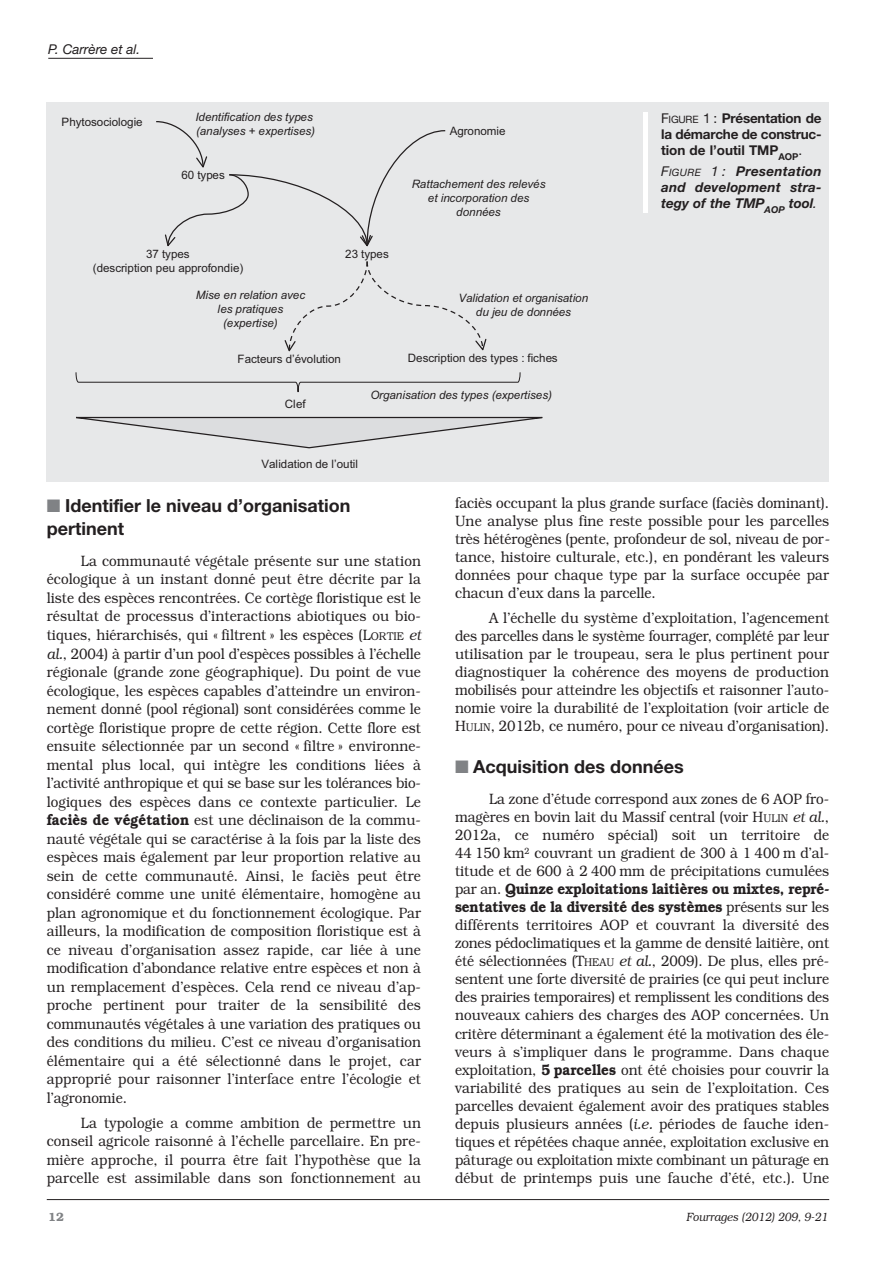
<style>
.page{position:relative;width:893px;height:1263px;background:#fff}
.page>*{position:absolute;margin:0;border:0;box-sizing:border-box;transform-origin:0 0}
.t1{font:700 18px/23px "Helvetica Neue";color:#231f20}
.t2{font:300 15px/18.5px "Bookman";letter-spacing:.01em;color:#231f20;text-align:justify;scale:.9 1}
.t3{font:700 13.5px/16.2px "Helvetica Neue";letter-spacing:-.015em;color:#231f20;text-align:justify}
.t4{font:italic 700 13.5px/16.2px "Helvetica Neue";letter-spacing:.015em;color:#231f20;text-align:justify}
.t5{font:italic 13.5px "Helvetica Neue";color:#231f20}
.t6{font:italic 300 12px "Bookman";color:#231f20;scale:.9 1}
.t7{font:600 12px "Bookman";color:#808285}
.t8{font:italic 11.55px/14px "Arial";color:#231f20;text-align:center}
.t9{font:11.55px/13.8px "Arial";letter-spacing:.005em;color:#231f20;text-align:center}
.s1{font-weight:400}
.s2{font-weight:400;font-size:10.2px}
.s3{color:#808285}
.s4{font-size:11.25px}
.s5{font-style:italic}
.s6{font-weight:600}
</style>
<div class="page">
<hr style="left:48px;top:58px;width:105px;height:1px;background:#231f20">
<hr style="left:47px;top:1199px;width:782px;height:1px;background:#231f20">
<div style="left:47px;top:102px;width:782px;height:380px;background:#e7e8e9"></div>
<div style="left:643px;top:112px;width:5px;height:100px;background:#fff"></div>
<svg style="left:284px;top:261px;width:203px;height:91px"></svg>
<svg style="left:76px;top:416px;width:467px;height:33px"></svg>
<svg style="left:156px;top:121px;width:290px;height:126px"></svg>
<svg style="left:75px;top:372px;width:446px;height:21px"></svg>
<p class="t5" style="left:48px;top:44px;width:93px">P. Carrère et al.</p>
<p class="t9" style="left:62px;top:115px;width:82px">Phytosociologie</p>
<p class="t8" style="left:195px;top:110px;width:121px;text-align:left">Identification des types (analyses + expertises)</p>
<p class="t9" style="left:181px;top:168px;width:45px">60 types</p>
<p class="t9" style="left:93px;top:247px;width:152px">37 types<br>(description peu approfondie)</p>
<p class="t9" style="left:345px;top:247px;width:45px">23 types</p>
<p class="t9" style="left:450px;top:124px;width:57px">Agronomie</p>
<p class="t8" style="left:412px;top:177px;width:136px">Rattachement des relevés et incorporation des données</p>
<p class="t8" style="left:196px;top:288px;width:111px">Mise en relation avec les pratiques (expertise)</p>
<p class="t8" style="left:458px;top:291px;width:131px">Validation et organisation du jeu de données</p>
<p class="t9" style="left:238px;top:352px;width:105px">Facteurs d’évolution</p>
<p class="t9" style="left:408px;top:351px;width:152px">Description des types : fiches</p>
<p class="t8" style="left:370px;top:388px;width:183px">Organisation des types (expertises)</p>
<p class="t9" style="left:285px;top:397px;width:22px">Clef</p>
<p class="t9" style="left:261px;top:457px;width:98px">Validation de l’outil</p>
<p class="t3" style="left:661px;top:111px;width:162px"><span class="s1">F</span><span class="s2">IGURE</span> <span class="s1">1 :</span> Présentation de la démarche de construc&shy;tion de l’outil TMP<sub>AOP</sub><span class="s1">.</span></p>
<p class="t4" style="left:661px;top:164px;width:162px"><span class="s1">F</span><span class="s2">IGURE</span> <span class="s1">1 :</span> Presentation and development stra&shy;tegy of the TMP<sub>AOP</sub> tool<span class="s1">.</span></p>
<p class="t1" style="left:47px;top:495px;width:305px"><span class="s3">■</span> Identifier le niveau d’organisation pertinent</p>
<p class="t2" style="left:47px;top:552px;width:417px;text-indent:34px">La communauté végétale présente sur une station écologique à un instant donné peut être décrite par la liste des espèces rencontrées. Ce cortège floristique est le résultat de processus d’interactions abiotiques ou bio&shy;tiques, hiérarchisés, qui « filtrent » les espèces (L<span class="s4">ORTIE</span> <span class="s5">et al.</span>, 2004) à partir d’un pool d’espèces possibles à l’échelle régionale (grande zone géographique). Du point de vue écologique, les espèces capables d’atteindre un environ&shy;nement donné (pool régional) sont considérées comme le cortège floristique propre de cette région. Cette flore est ensuite sélectionnée par un second « filtre » environne&shy;mental plus local, qui intègre les conditions liées à l’activité anthropique et qui se base sur les tolérances bio&shy;logiques des espèces dans ce contexte particulier. Le <span class="s6">faciès de végétation</span> est une déclinaison de la commu&shy;nauté végétale qui se caractérise à la fois par la liste des espèces mais également par leur proportion relative au sein de cette communauté. Ainsi, le faciès peut être considéré comme une unité élémentaire, homogène au plan agronomique et du fonctionnement écologique. Par ailleurs, la modification de composition floristique est à ce niveau d’organisation assez rapide, car liée à une modification d’abondance relative entre espèces et non à un remplacement d’espèces. Cela rend ce niveau d’ap&shy;proche pertinent pour traiter de la sensibilité des communautés végétales à une variation des pratiques ou des conditions du milieu. C’est ce niveau d’organisation élémentaire qui a été sélectionné dans le projet, car approprié pour raisonner l’interface entre l’écologie et l’agronomie.</p>
<p class="t2" style="left:47px;top:1113px;width:417px;text-indent:34px">La typologie a comme ambition de permettre un conseil agricole raisonné à l’échelle parcellaire. En pre&shy;mière approche, il pourra être fait l’hypothèse que la parcelle est assimilable dans son fonctionnement au</p>
<p class="t2" style="left:455px;top:494px;width:418px;line-height:18px">faciès occupant la plus grande surface (faciès dominant).<br>Une analyse plus fine reste possible pour les parcelles très hétérogènes (pente, profondeur de sol, niveau de por&shy;tance, histoire culturale, etc.), en pondérant les valeurs données pour chaque type par la surface occupée par chacun d’eux dans la parcelle.</p>
<p class="t2" style="left:455px;top:608px;width:417px;line-height:18px;text-indent:34px">A l’échelle du système d’exploitation, l’agencement des parcelles dans le système fourrager, complété par leur utilisation par le troupeau, sera le plus pertinent pour diagnostiquer la cohérence des moyens de production mobilisés pour atteindre les objectifs et raisonner l’auto&shy;nomie voire la durabilité de l’exploitation (voir article de H<span class="s4">ULIN</span>, 2012b, ce numéro, pour ce niveau d’organisation).</p>
<p class="t1" style="left:455px;top:756px;width:230px"><span class="s3">■</span> Acquisition des données</p>
<p class="t2" style="left:455px;top:789px;width:417px;line-height:18px;text-indent:34px">La zone d’étude correspond aux zones de 6 AOP fro&shy;magères en bovin lait du Massif central (voir H<span class="s4">ULIN</span> <span class="s5">et al.</span>, 2012a, ce numéro spécial) soit un territoire de 44 150 km<sup>2</sup> couvrant un gradient de 300 à 1 400 m d’al&shy;titude et de 600 à 2 400 mm de précipitations cumulées par an. <span class="s6">Quinze exploitations laitières ou mixtes, repré&shy;sentatives de la diversité des systèmes</span> présents sur les différents territoires AOP et couvrant la diversité des zones pédoclimatiques et la gamme de densité laitière, ont été sélectionnées (T<span class="s4">HEAU</span> <span class="s5">et al.</span>, 2009). De plus, elles pré&shy;sentent une forte diversité de prairies (ce qui peut inclure des prairies temporaires) et remplissent les conditions des nouveaux cahiers des charges des AOP concernées. Un critère déterminant a également été la motivation des éle&shy;veurs à s’impliquer dans le programme. Dans chaque exploitation, <span class="s6">5 parcelles</span> ont été choisies pour couvrir la variabilité des pratiques au sein de l’exploitation. Ces parcelles devaient également avoir des pratiques stables depuis plusieurs années (<span class="s5">i.e.</span> périodes de fauche iden&shy;tiques et répétées chaque année, exploitation exclusive en pâturage ou exploitation mixte combinant un pâturage en début de printemps puis une fauche d’été, etc.). Une</p>
<p class="t7" style="left:48px;top:1209px;width:17px">12</p>
<p class="t6" style="left:686px;top:1209px;width:159px">Fourrages (2012) 209, 9-21</p>
</div>
